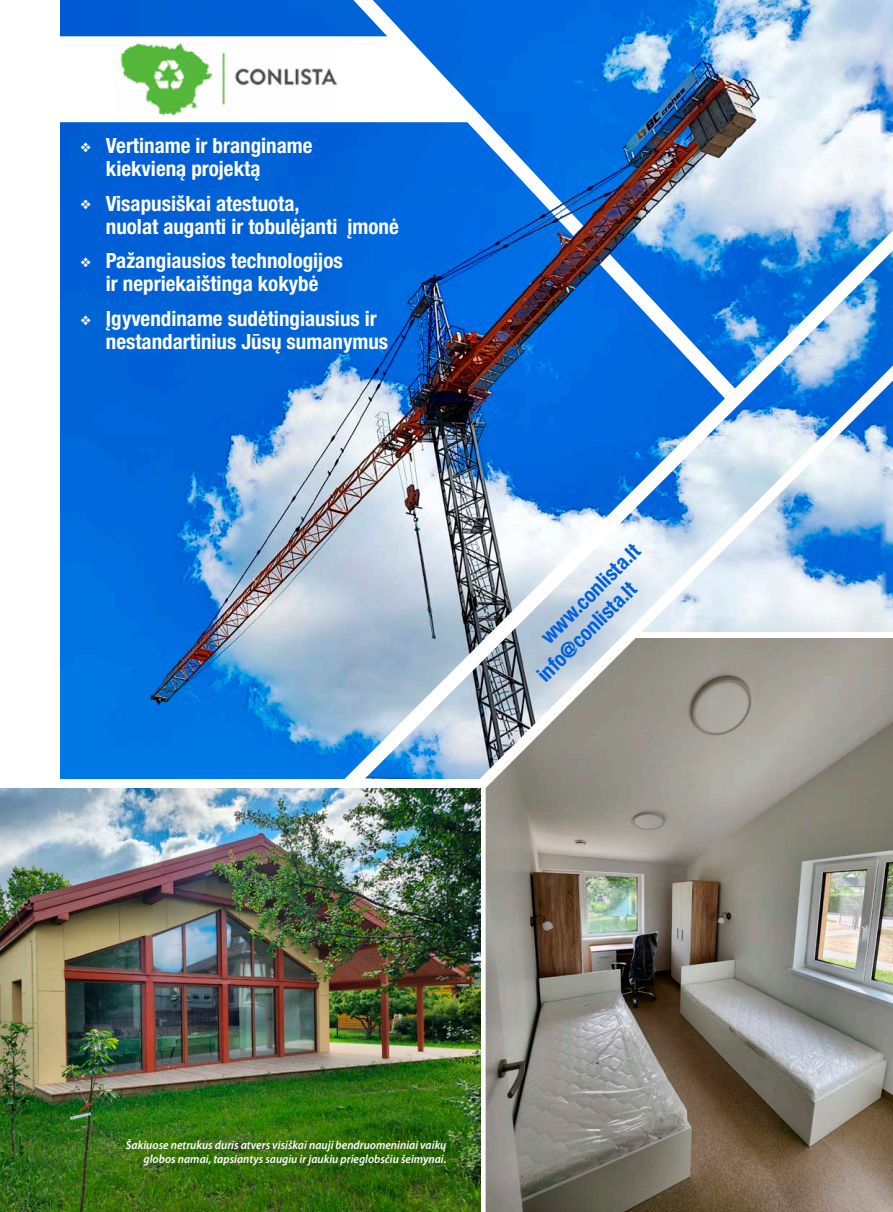
<style>
.page{position:relative;width:893px;height:1212px;background:#fff}
.page>*{position:absolute;margin:0;border:0;box-sizing:border-box;transform-origin:0 0}
.t1{font:700 condensed 21px/22.8px "Helvetica Neue LT Pro";color:#fff}
.t2{font:700 condensed 21px/24.3px "Helvetica Neue LT Pro";color:#0060da}
.t3{font:italic 600 12px/14.4px "Myriad Pro";color:#fff;text-align:right;scale:.95 1}
</style>
<div class="page">
<img style="left:60px;top:0;width:817px;height:778px">
<img style="left:877px;top:0;width:16px;height:230px">
<img style="left:345px;top:230px;width:548px;height:559px">
<img style="left:353px;top:0;width:391px;height:408px">
<img style="left:533px;top:196px;width:113px;height:68px">
<img style="left:486px;top:789px;width:407px;height:423px">
<svg style="left:60px;top:36px;width:413px;height:86px"></svg>
<img style="left:115px;top:42px;width:225px;height:74px">
<img style="left:0;top:789px;width:480px;height:423px">
<svg style="left:477px;top:366px;width:416px;height:423px;background:#91adca"></svg>
<p class="t1" style="left:106px;top:134px;width:208px;text-indent:-26px">❖ Vertiname ir branginame kiekvieną projektą</p>
<p class="t1" style="left:106px;top:192px;width:294px;text-indent:-26px">❖ Visapusiškai atestuota,<br>nuolat auganti ir tobulėjanti įmonė</p>
<p class="t1" style="left:80px;top:249px;width:264px;text-align:center">❖ Pažangiausios technologijos ir nepriekaištinga kokybė</p>
<p class="t1" style="left:106px;top:307px;width:284px;text-indent:-26px">❖ Įgyvendiname sudėtingiausius ir nestandartinius Jūsų sumanymus</p>
<p class="t2" style="left:514px;top:652px;width:162px;text-indent:30px;rotate:-45deg">www.conlista.lt info@conlista.lt</p>
<p class="t3" style="left:126px;top:1137px;width:339px">Šakiuose netrukus duris atvers visiškai nauji bendruomeniniai vaikų globos namai, tapsiantys saugiu ir jaukiu prieglobsčiu šeimynai.</p>
</div>
